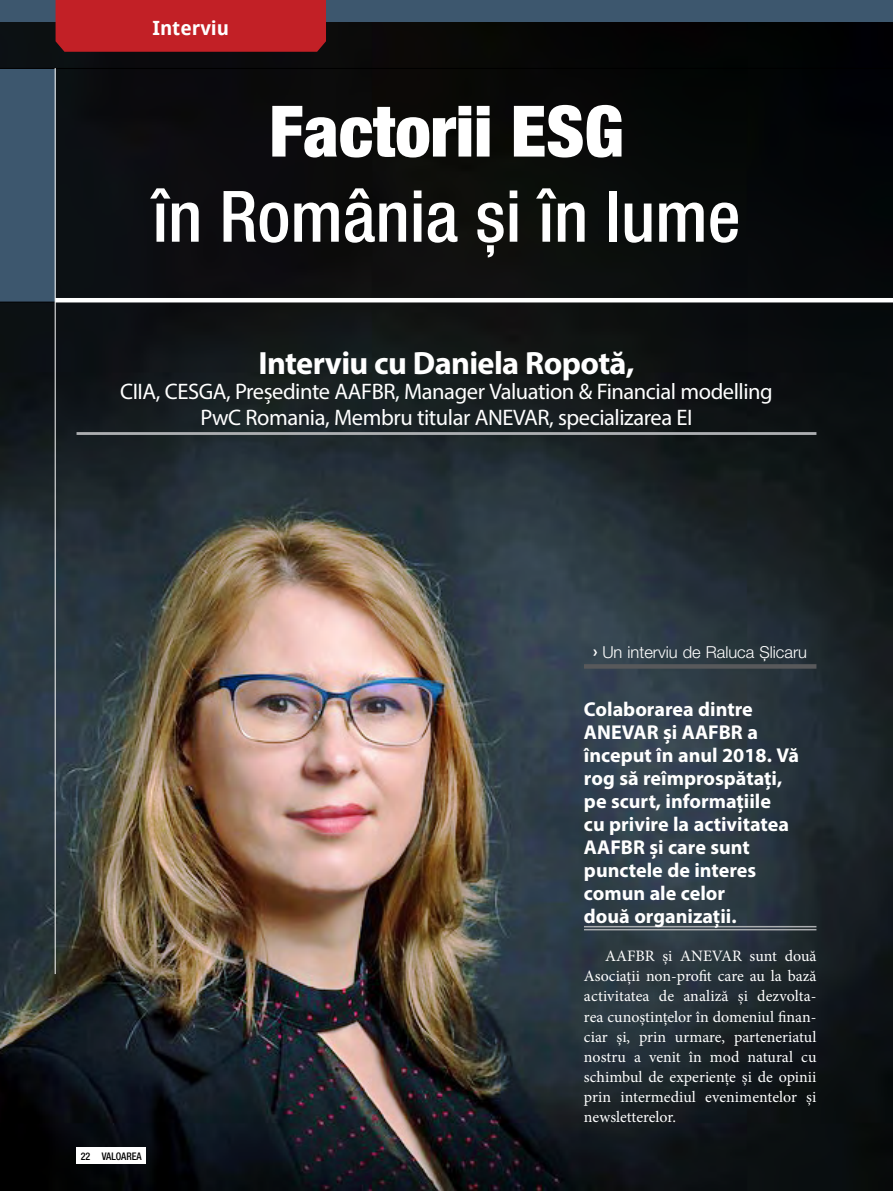
<style>
.page{position:relative;width:893px;height:1191px;background:#fff}
.page>*{position:absolute;margin:0;border:0;box-sizing:border-box;transform-origin:0 0}
.t1{font:500 condensed 70.95px "Helvetica Neue LT Pro";color:#fff}
.t2{font:900 condensed 70.95px "Helvetica Neue LT Pro";color:#fff}
.t3{font:700 32.25px "Myriad Pro";letter-spacing:-.02em;color:#fff}
.t4{font:22.5px/25.8px "Myriad Pro";letter-spacing:-.02em;color:#fff;text-align:center}
.t5{font:700 20.1px/23px "Myriad Pro";color:#fff}
.t6{font:700 19.65px "Droid Sans";color:#fff}
.t7{font:300 16.5px "Helvetica Neue LT Pro";color:#fff}
.t8{font:15.9px/20.1px "Minion Pro";color:#fff;text-align:justify}
.t9{font:500 condensed 10.5px "Helvetica Neue LT Pro";color:#000;scale:.95 1}
.s1{font-family:"Myriad Pro";font-weight:700}
</style>
<div class="page">
<img style="left:0;top:22px;width:893px;height:1169px">
<div style="left:0;top:68px;width:55px;height:235px;background:#3d576e"></div>
<div style="left:0;top:0;width:893px;height:22px;background:#3d576e"></div>
<hr style="left:55px;top:298px;width:838px;height:4px;background:#fff">
<hr style="left:55px;top:68px;width:838px;height:1px;background:#000">
<hr style="left:55px;top:68px;width:1px;height:906px;background:#fff">
<hr style="left:77px;top:432px;width:739px;height:3px;background:#acaeb1">
<hr style="left:584px;top:926px;width:232px;height:1px;background:#acaeb1">
<hr style="left:584px;top:929px;width:232px;height:1px;background:#acaeb1">
<hr style="left:584px;top:664px;width:232px;height:4px;background:#58595b">
<div style="left:77px;top:1148px;width:69px;height:16px;background:#fff"></div>
<div style="left:56px;top:0;width:270px;height:52px;background:#c22026"></div>
<p class="t6" style="left:152px;top:14px;width:78px">Interviu</p>
<h1 class="t2" style="left:269px;top:88px;width:356px">Factorii ESG</h1>
<h1 class="t1" style="left:152px;top:174px;width:590px">în România și în lume</h1>
<h2 class="t3" style="left:259px;top:342px;width:377px">Interviu cu Daniela Ropotă,</h2>
<h3 class="t4" style="left:120px;top:378px;width:654px">CIIA, CESGA, Președinte AAFBR, Manager Valuation &amp; Financial modelling<br>PwC Romania, Membru titular ANEVAR, specializarea EI</h3>
<p class="t7" style="left:593px;top:642px;width:215px"><span class="s1">Ű</span> Un interviu de Raluca Șlicaru</p>
<p class="t9" style="left:81px;top:1149px;width:66px">22 VALOAREA</p>
<p class="t5" style="left:584px;top:697px;width:217px">Colaborarea dintre<br>ANEVAR și AAFBR a început în anul 2018. Vă rog să reîmprospătați, pe scurt, informațiile<br>cu privire la activitatea<br>AAFBR și care sunt punctele de interes comun ale celor<br>două organizații.</p>
<p class="t8" style="left:584px;top:946px;width:234px;text-indent:21px">AAFBR și ANEVAR sunt două Asociații non-profit care au la bază activitatea de analiză și dezvolta&shy;rea cunoștințelor în domeniul finan&shy;ciar și, prin urmare, parteneriatul nostru a venit în mod natural cu schimbul de experiențe și de opinii prin intermediul evenimentelor și newsletterelor.</p>
</div>
